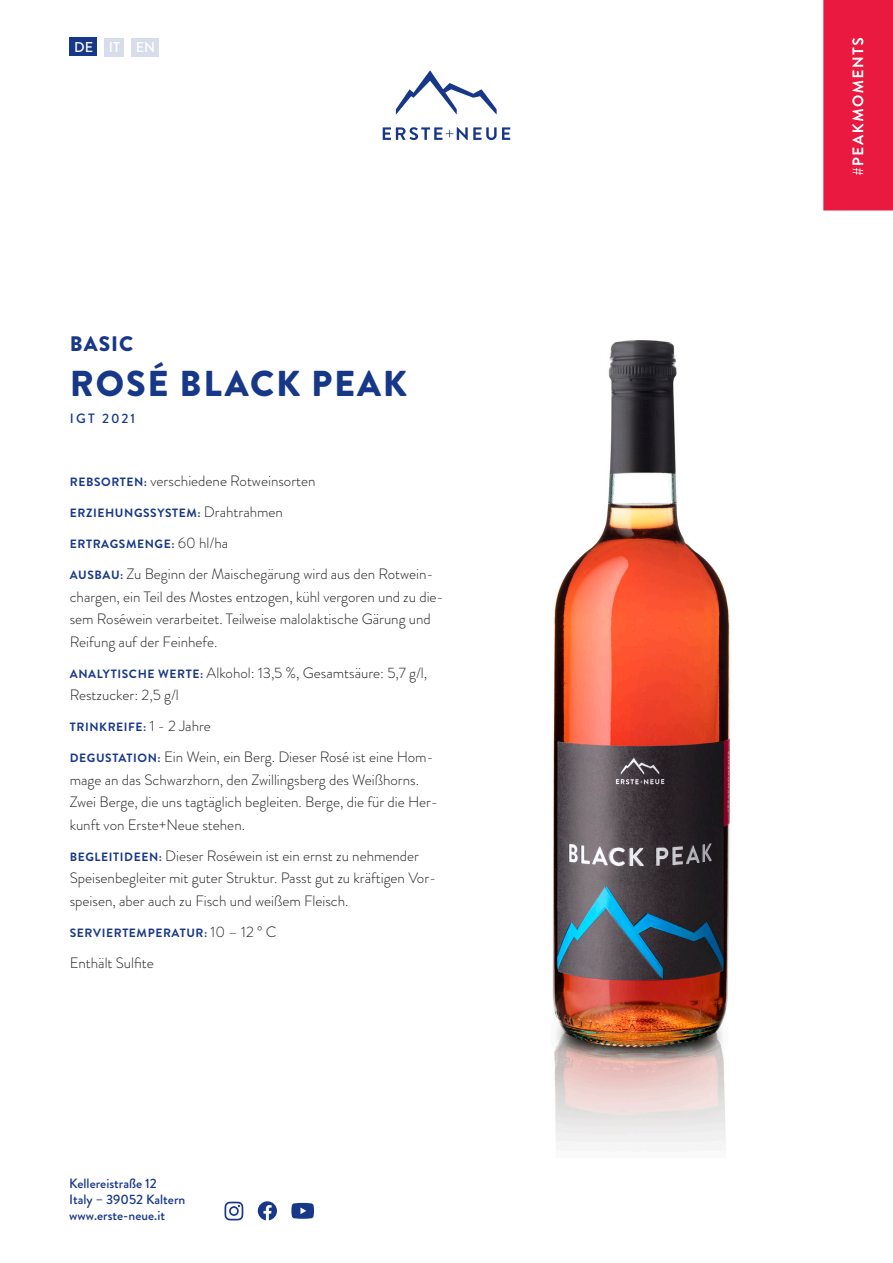
<style>
.page{position:relative;width:893px;height:1263px;background:#fff}
.page>*{position:absolute;margin:0;border:0;box-sizing:border-box;transform-origin:0 0}
.Weinbezeichnung{font:900 36px "Brandon Grotesque";letter-spacing:.05em;color:#173788}
.Weinlinie{font:900 21px "Brandon Grotesque";letter-spacing:.05em;color:#173788}
.Fließtext{font:300 15px/22.5px "Brandon Grotesque";color:#231f20}
.t1{font:500 14.25px "Brandon Grotesque";color:#fff}
.Suedtirol{font:500 13.5px/16.2px "Brandon Grotesque";color:#173788}
.Fließtext-2{font:700 12px "Brandon Grotesque";letter-spacing:.05em;color:#173788}
.s1{font-weight:700;font-size:12px;color:#173788}
.s2{font-weight:300;font-size:15px;color:#231f20}
</style>
<div class="page">
<svg style="left:396px;top:70px;width:101px;height:45px"></svg>
<svg style="left:383px;top:127px;width:127px;height:13px"></svg>
<svg style="left:291px;top:1203px;width:23px;height:16px"></svg>
<svg style="left:258px;top:1201px;width:19px;height:19px"></svg>
<svg style="left:225px;top:1202px;width:18px;height:18px"></svg>
<svg style="left:823px;top:0;width:70px;height:210px;background:#ea2347"></svg>
<div style="left:70px;top:38px;width:27px;height:18px;background:#173788"></div>
<div style="left:104px;top:38px;width:20px;height:18px;background:#d7ddea"></div>
<div style="left:131px;top:38px;width:28px;height:18px;background:#d7ddea"></div>
<img style="left:552px;top:341px;width:178px;height:803px">
<p class="t1" style="left:74px;top:37px;width:82px">DE IT EN</p>
<p class="Weinlinie" style="left:70px;top:329px;width:65px">BASIC</p>
<p class="Weinbezeichnung" style="left:70px;top:358px;width:338px">ROSÉ BLACK PEAK</p>
<p class="Suedtirol" style="left:70px;top:410px;width:67px">IGT 2021</p>
<p class="Fließtext" style="left:70px;top:470px;width:247px"><span class="s1">REBSORTEN:</span> verschiedene Rotweinsorten</p>
<p class="Fließtext-2" style="left:70px;top:505px;width:215px">ERZIEHUNGSSYSTEM: <span class="s2">Drahtrahmen</span></p>
<p class="Fließtext-2" style="left:70px;top:536px;width:160px">ERTRAGSMENGE: <span class="s2">60 hl/ha</span></p>
<p class="Fließtext" style="left:70px;top:563px;width:376px"><span class="s1">AUSBAU:</span> Zu Beginn der Maischegärung wird aus den Rotwein&shy;chargen, ein Teil des Mostes entzogen, kühl vergoren und zu die&shy;sem Roséwein verarbeitet. Teilweise malolaktische Gärung und Reifung auf der Feinhefe.</p>
<p class="Fließtext" style="left:70px;top:661px;width:359px"><span class="s1">ANALYTISCHE WERTE:</span> Alkohol: 13,5 %, Gesamtsäure: 5,7 g/l,<br>Restzucker: 2,5 g/l</p>
<p class="Fließtext-2" style="left:70px;top:719px;width:143px">TRINKREIFE: <span class="s2">1 - 2 Jahre</span></p>
<p class="Fließtext" style="left:70px;top:746px;width:370px"><span class="s1">DEGUSTATION:</span> Ein Wein, ein Berg. Dieser Rosé ist eine Hom&shy;mage an das Schwarzhorn, den Zwillingsberg des Weißhorns.<br>Zwei Berge, die uns tagtäglich begleiten. Berge, die für die Her&shy;kunft von Erste+Neue stehen.</p>
<p class="Fließtext" style="left:70px;top:844px;width:368px"><span class="s1">BEGLEITIDEEN:</span> Dieser Roséwein ist ein ernst zu nehmender<br>Speisenbegleiter mit guter Struktur. Passt gut zu kräftigen Vor&shy;speisen, aber auch zu Fisch und weißem Fleisch.</p>
<p class="Fließtext-2" style="left:70px;top:924px;width:208px">SERVIERTEMPERATUR: <span class="s2">10 – 12 ° C</span></p>
<p class="Fließtext" style="left:70px;top:952px;width:86px">Enthält Sulfite</p>
<p class="Suedtirol" style="left:69px;top:1175px;width:118px">Kellereistraße 12<br>Italy – 39052 Kaltern www.erste-neue.it</p>
</div>
